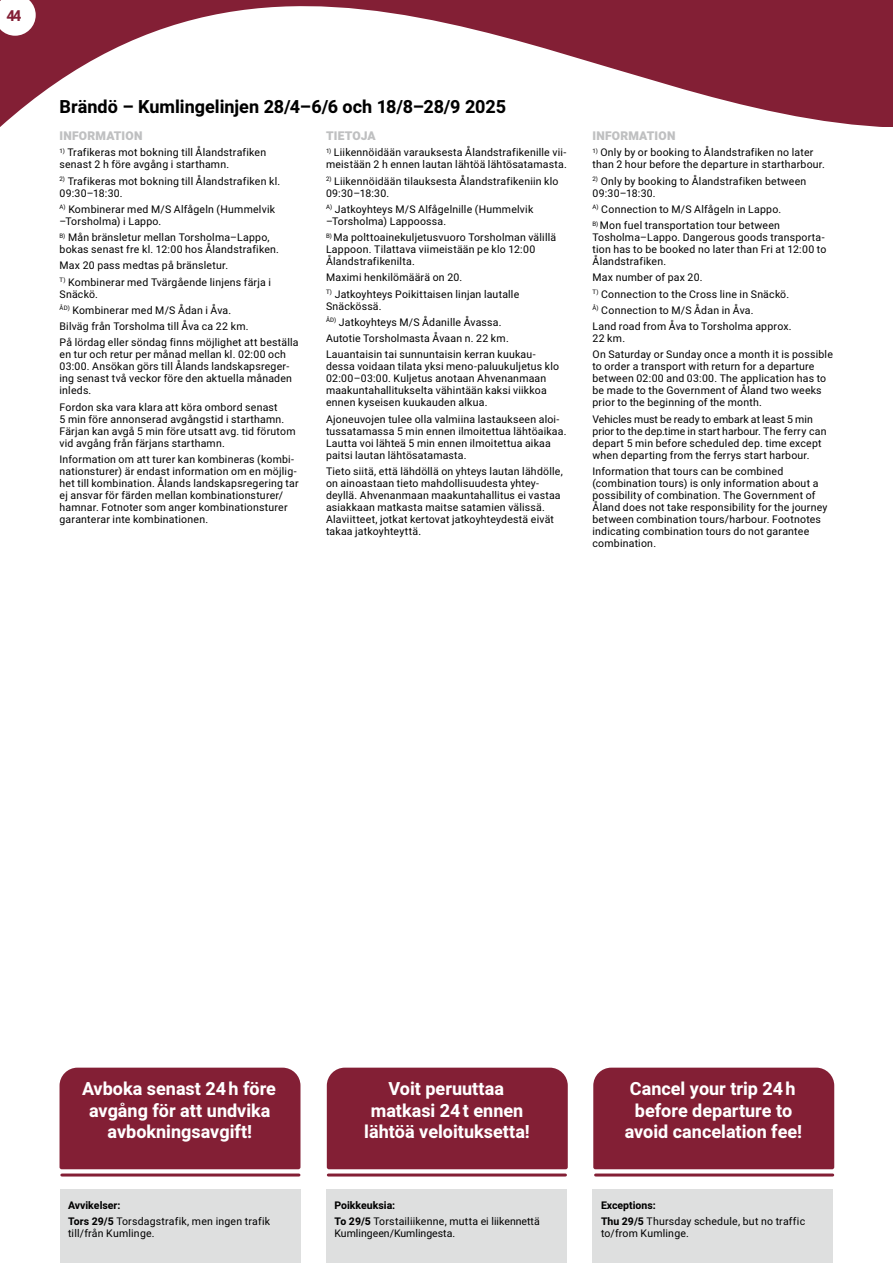
<style>
.page{position:relative;width:893px;height:1263px;background:#fff}
.page>*{position:absolute;margin:0;border:0;box-sizing:border-box;transform-origin:0 0}
.t1{font:700 18px/21.6px "Heebo";color:#fff;text-align:center}
.t2{font:700 18px "Heebo";color:#000}
.t3{font:700 15px "Heebo";color:#831f35}
.t4{font:900 12px "Heebo";letter-spacing:.015em;color:#bfc0c1}
.t5{font:10.5px/12px "Heebo";letter-spacing:.02em;color:#000}
.t6{font:10.5px "Heebo";color:#000}
.s1{font-weight:700}
</style>
<div class="page">
<svg style="left:0;top:0;width:893px;height:127px"></svg>
<svg style="left:0;top:0;width:36px;height:36px"></svg>
<div style="left:60px;top:1189px;width:240px;height:73px;background:#dedfdf"></div>
<div style="left:326px;top:1189px;width:241px;height:73px;background:#dedfdf"></div>
<div style="left:592px;top:1189px;width:241px;height:73px;background:#dedfdf"></div>
<div style="left:60px;top:1068px;width:240px;height:101px;background:#831f35"></div>
<hr style="left:62px;top:1173px;width:237px;height:3px;background:#831f35">
<hr style="left:328px;top:1173px;width:237px;height:3px;background:#831f35">
<hr style="left:596px;top:1173px;width:237px;height:3px;background:#831f35">
<div style="left:327px;top:1068px;width:241px;height:101px;background:#831f35"></div>
<div style="left:593px;top:1068px;width:241px;height:101px;background:#831f35"></div>
<h2 class="t3" style="left:6px;top:5px;width:16px">44</h2>
<h1 class="t2" style="left:60px;top:94px;width:448px">Brändö – Kumlingelinjen 28/4–6/6 och 18/8–28/9 2025</h1>
<p class="t4" style="left:60px;top:128px;width:84px">INFORMATION</p>
<p class="t5" style="left:60px;top:147px;width:208px"><sup>1)</sup> Trafikeras mot bokning till Ålandstrafiken senast 2 h före avgång i starthamn.</p>
<p class="t5" style="left:60px;top:175px;width:222px"><sup>2)</sup> Trafikeras mot bokning till Ålandstrafiken kl.<br>09:30–18:30.</p>
<p class="t5" style="left:60px;top:203px;width:217px"><sup>A)</sup> Kombinerar med M/S Alfågeln (Hummelvik –Torsholma) i Lappo.</p>
<p class="t5" style="left:60px;top:231px;width:221px"><sup>B)</sup> Mån bränsletur mellan Torsholma–Lappo, bokas senast fre kl. 12:00 hos Ålandstrafiken.</p>
<p class="t5" style="left:60px;top:258px;width:213px;line-height:16.2px">Max 20 pass medtas på bränsletur.<br><sup>T)</sup> Kombinerar med Tvärgående linjens färja i</p>
<p class="t5" style="left:60px;top:286px;width:240px;line-height:16.2px">Snäckö.<br><sup>ÅD)</sup> Kombinerar med M/S Ådan i Åva.<br>Bilväg från Torsholma till Åva ca 22 km.<br>På lördag eller söndag finns möjlighet att beställa</p>
<p class="t5" style="left:60px;top:349px;width:234px">en tur och retur per månad mellan kl. 02:00 och 03:00. Ansökan görs till Ålands landskapsreger&shy;ing senast två veckor före den aktuella månaden inleds.</p>
<p class="t5" style="left:60px;top:401px;width:238px">Fordon ska vara klara att köra ombord senast<br>5 min före annonserad avgångstid i starthamn.<br>Färjan kan avgå 5 min före utsatt avg. tid förutom vid avgång från färjans starthamn.</p>
<p class="t5" style="left:60px;top:453px;width:241px">Information om att turer kan kombineras (kombi&shy;nationsturer) är endast information om en möjlig&shy;het till kombination. Ålands landskapsregering tar ej ansvar för färden mellan kombinationsturer/ hamnar. Fotnoter som anger kombinationsturer garanterar inte kombinationen.</p>
<p class="t4" style="left:326px;top:128px;width:51px">TIETOJA</p>
<p class="t5" style="left:326px;top:147px;width:242px"><sup>1)</sup> Liikennöidään varauksesta Ålandstrafikenille vii&shy;meistään 2 h ennen lautan lähtöä lähtösatamasta.</p>
<p class="t5" style="left:326px;top:175px;width:234px"><sup>2)</sup> Liikennöidään tilauksesta Ålandstrafikeniin klo<br>09:30–18:30.</p>
<p class="t5" style="left:326px;top:203px;width:209px"><sup>A)</sup> Jatkoyhteys M/S Alfågelnille (Hummelvik –Torsholma) Lappoossa.</p>
<p class="t5" style="left:326px;top:231px;width:232px"><sup>B)</sup> Ma polttoainekuljetusvuoro Torsholman välillä<br>Lappoon. Tilattava viimeistään pe klo 12:00<br>Ålandstrafikenilta.</p>
<p class="t5" style="left:326px;top:270px;width:195px;line-height:16.2px">Maximi henkilömäärä on 20.<br><sup>T)</sup> Jatkoyhteys Poikittaisen linjan lautalle</p>
<p class="t5" style="left:326px;top:298px;width:211px;line-height:16.2px">Snäckössä.<br><sup>ÅD)</sup> Jatkoyhteys M/S Ådanille Åvassa.<br>Autotie Torsholmasta Åvaan n. 22 km.<br>Lauantaisin tai sunnuntaisin kerran kuukau-</p>
<p class="t5" style="left:326px;top:361px;width:235px">dessa voidaan tilata yksi meno-paluukuljetus klo 02:00–03:00. Kuljetus anotaan Ahvenanmaan maakuntahallitukselta vähintään kaksi viikkoa ennen kyseisen kuukauden alkua.</p>
<p class="t5" style="left:326px;top:413px;width:242px">Ajoneuvojen tulee olla valmiina lastaukseen aloi&shy;tussatamassa 5 min ennen ilmoitettua lähtöaikaa.<br>Lautta voi lähteä 5 min ennen ilmoitettua aikaa paitsi lautan lähtösatamasta.</p>
<p class="t5" style="left:326px;top:465px;width:238px">Tieto siitä, että lähdöllä on yhteys lautan lähdölle, on ainoastaan tieto mahdollisuudesta yhtey&shy;deyllä. Ahvenanmaan maakuntahallitus ei vastaa asiakkaan matkasta maitse satamien välissä.<br>Alaviitteet, jotkat kertovat jatkoyhteydestä eivät takaa jatkoyhteyttä.</p>
<p class="t4" style="left:592px;top:128px;width:84px">INFORMATION</p>
<p class="t5" style="left:592px;top:147px;width:234px"><sup>1)</sup> Only by or booking to Ålandstrafiken no later than 2 hour before the departure in startharbour.</p>
<p class="t5" style="left:592px;top:175px;width:215px"><sup>2)</sup> Only by booking to Ålandstrafiken between<br>09:30–18:30.</p>
<p class="t5" style="left:592px;top:201px;width:190px;line-height:16.2px"><sup>A)</sup> Connection to M/S Alfågeln in Lappo.<br><sup>B)</sup> Mon fuel transportation tour between</p>
<p class="t5" style="left:592px;top:231px;width:235px">Tosholma–Lappo. Dangerous goods transporta&shy;tion has to be booked no later than Fri at 12:00 to<br>Ålandstrafiken.</p>
<p class="t5" style="left:592px;top:270px;width:201px;line-height:16.2px">Max number of pax 20.<br><sup>T)</sup> Connection to the Cross line in Snäckö.<br><sup>Å)</sup> Connection to M/S Ådan in Åva.<br>Land road from Åva to Torsholma approx.</p>
<p class="t5" style="left:592px;top:330px;width:242px;line-height:16.2px">22 km.<br>On Saturday or Sunday once a month it is possible</p>
<p class="t5" style="left:592px;top:361px;width:235px">to order a transport with return for a departure between 02:00 and 03:00. The application has to be made to the Government of Åland two weeks prior to the beginning of the month.</p>
<p class="t5" style="left:592px;top:413px;width:235px">Vehicles must be ready to embark at least 5 min prior to the dep.time in start harbour. The ferry can depart 5 min before scheduled dep. time except when departing from the ferrys start harbour.</p>
<p class="t5" style="left:592px;top:465px;width:237px">Information that tours can be combined (combination tours) is only information about a possibility of combination. The Government of Åland does not take responsibility for the journey between combination tours/harbour. Footnotes indicating combination tours do not garantee combination.</p>
<h1 class="t1" style="left:82px;top:1078px;width:196px">Avboka senast 24h före avgång för att undvika avbokningsavgift!</h1>
<h1 class="t1" style="left:364px;top:1078px;width:167px">Voit peruuttaa matkasi 24t ennen lähtöä veloituksetta!</h1>
<h1 class="t1" style="left:625px;top:1078px;width:179px">Cancel your trip 24h before departure to avoid cancelation fee!</h1>
<p class="t5" style="left:68px;top:1197px;width:204px;line-height:16.2px"><span class="s1">Avvikelser:<br>Tors 29/5</span> Torsdagstrafik, men ingen trafik</p>
<p class="t5" style="left:68px;top:1227px;width:88px">till/från Kumlinge.</p>
<p class="t5" style="left:334px;top:1197px;width:207px;line-height:16.2px"><span class="s1">Poikkeuksia:<br>To 29/5</span> Torstailiikenne, mutta ei liikennettä</p>
<p class="t6" style="left:334px;top:1226px;width:122px">Kumlingeen/Kumlingesta.</p>
<p class="t5" style="left:601px;top:1197px;width:206px;line-height:16.2px"><span class="s1">Exceptions:<br>Thu 29/5</span> Thursday schedule, but no traffic</p>
<p class="t5" style="left:601px;top:1227px;width:90px">to/from Kumlinge.</p>
</div>
